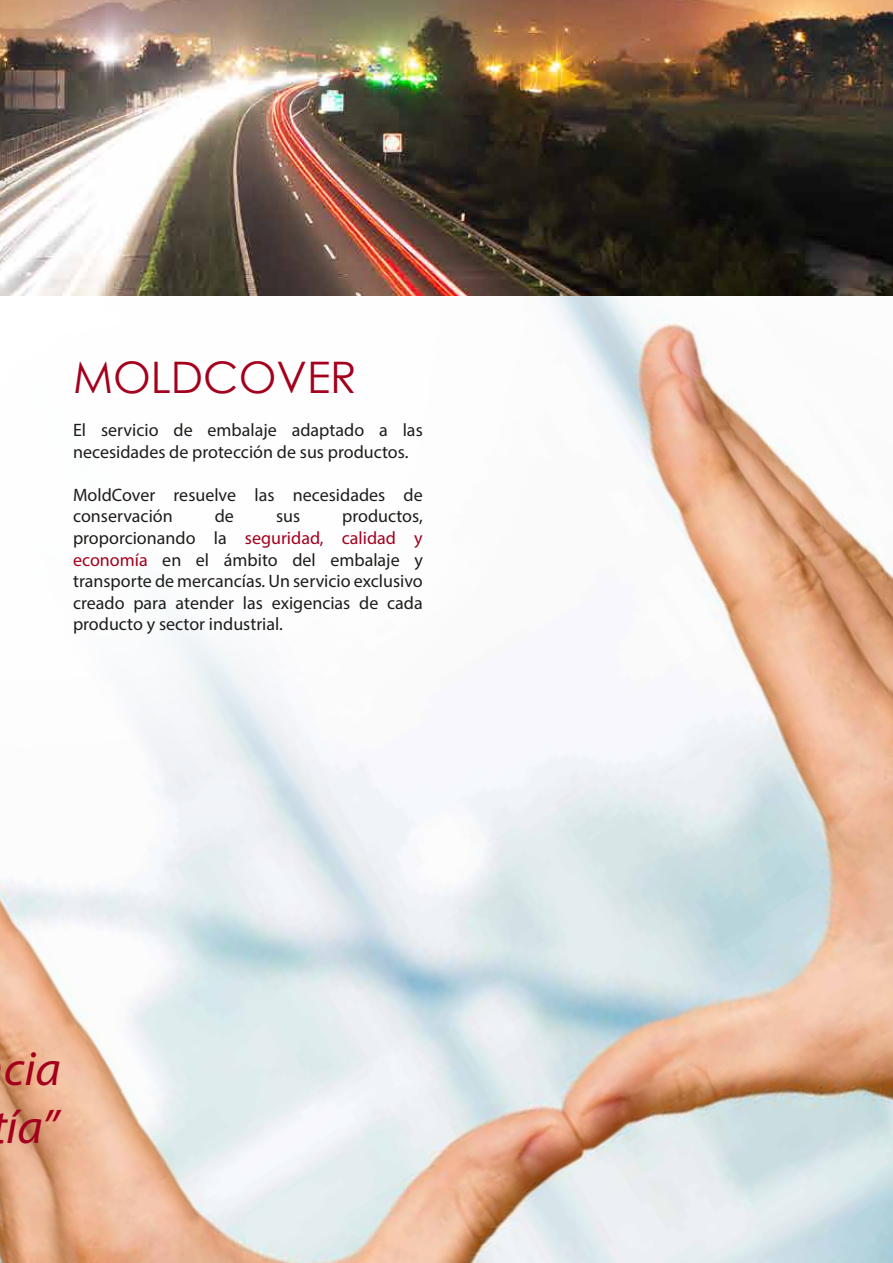
<style>
.page{position:relative;width:893px;height:1263px;background:#fff}
.page>*{position:absolute;margin:0;border:0;box-sizing:border-box;transform-origin:0 0}
.t1{font:italic 48.6px/58.3px "Myriad Pro";color:#a4001d}
.t2{font:43.5px "Century Gothic";color:#a4001d}
.t3{font:18px/21.6px "Myriad Pro";color:#1d1d1b}
.s1{color:#a4001d}
</style>
<div class="page">
<img style="left:0;top:295px;width:893px;height:968px">
<img style="left:147px;top:0;width:746px;height:295px">
<img style="left:0;top:0;width:147px;height:300px">
<h2 class="t2" style="left:73px;top:347px;width:285px">MOLDCOVER</h2>
<p class="t3" style="left:73px;top:419px;width:351px">El servicio de embalaje adaptado a las necesidades de protección de sus productos.</p>
<p class="t3" style="left:73px;top:484px;width:351px">MoldCover resuelve las necesidades de conservación</p>
<p class="t3" style="left:73px;top:505px;width:351px;text-align:justify;text-indent:269px">productos, proporcionando la <span class="s1">seguridad, calidad y economía</span> en el ámbito del embalaje y transporte de mercancías. Un servicio exclusivo creado para atender las exigencias de cada producto y sector industrial.</p>
<p class="t3" style="left:215px;top:505px;width:21px">de</p>
<p class="t3" style="left:276px;top:505px;width:26px">sus</p>
<h1 class="t1" style="left:-9px;top:1038px;width:71px">cia tía”</h1>
</div>
